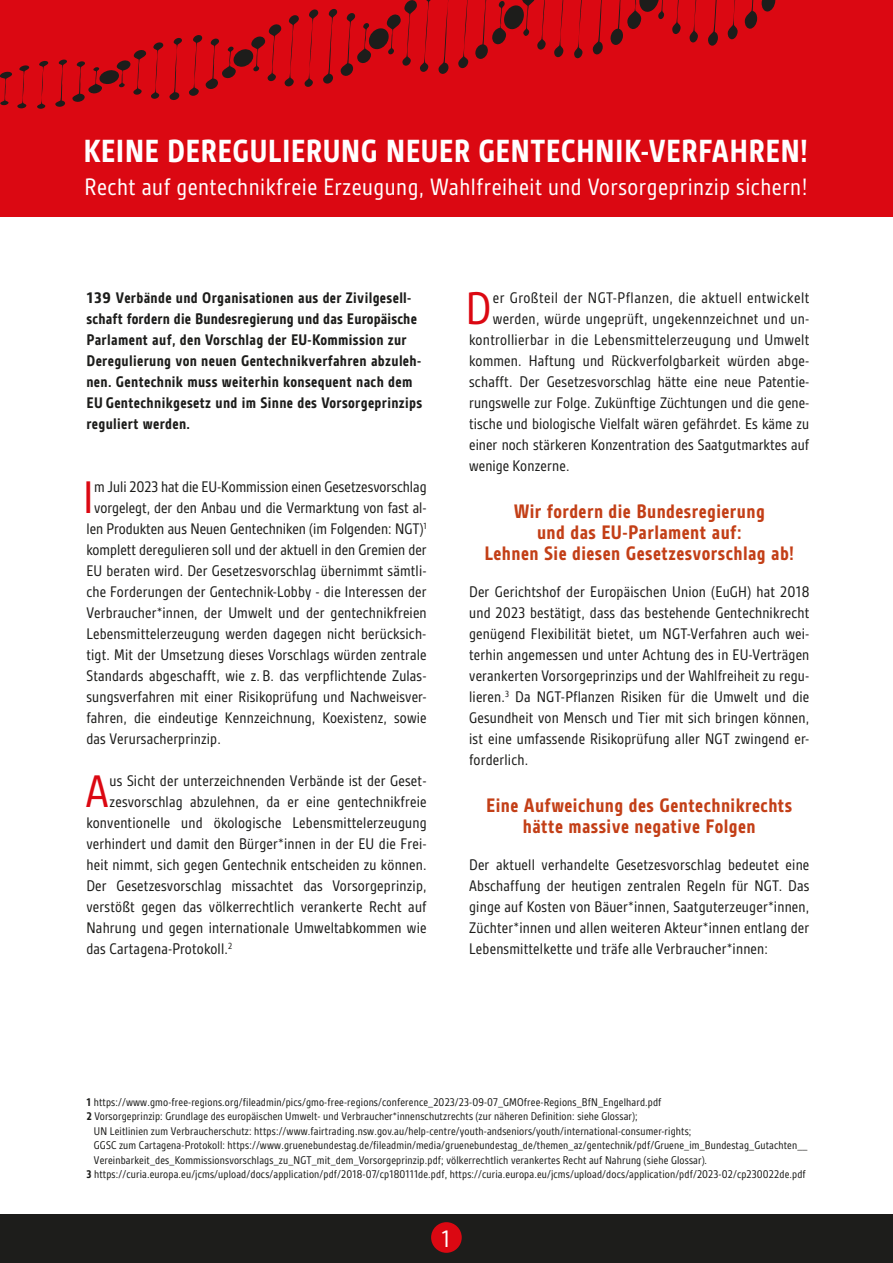
<style>
.page{position:relative;width:893px;height:1263px;background:#fff}
.page>*{position:absolute;margin:0;border:0;box-sizing:border-box;transform-origin:0 0}
.t1{font:49.05px "Gesta Condensed W01";color:#db0812}
.t2{font:700 34.5px "Gesta Condensed W01";letter-spacing:.01em;color:#fff}
.t3{font:25.65px "Gesta Condensed W01";color:#fff}
.t4{font:25.5px "Gesta Condensed W01";letter-spacing:.02em;color:#fff}
.t5{font:700 21px/21px "Gesta Condensed W01";letter-spacing:.02em;color:#c33f17;text-align:center}
.t6{font:16.5px/21px "Gesta Condensed W01";letter-spacing:.01em;color:#1d1d1b;text-align:justify}
.t7{font:700 16.5px/21px "Gesta Condensed W01";letter-spacing:.02em;color:#1d1d1b;scale:1.11 1}
.t8{font:16.5px "Gesta Condensed W01";letter-spacing:.03em;color:#1d1d1b}
.t9{font:12px/14.4px "Gesta Condensed W01";letter-spacing:.01em;color:#1d1d1b}
.s1{font-weight:700}
</style>
<div class="page">
<div style="left:0;top:1215px;width:893px;height:48px;background:#1d1d1b"></div>
<div style="left:431px;top:1222px;width:31px;height:31px;background:#db0812;border-radius:50%"></div>
<div style="left:0;top:0;width:893px;height:217px;background:#db0812"></div>
<svg style="left:0;top:0;width:776px;height:109px"></svg>
<h2 class="t2" style="left:83px;top:132px;width:726px">KEINE DEREGULIERUNG NEUER GENTECHNIK-VERFAHREN!</h2>
<h3 class="t4" style="left:85px;top:173px;width:724px">Recht auf gentechnikfreie Erzeugung, Wahlfreiheit und Vorsorgeprinzip sichern!</h3>
<p class="t7" style="left:86px;top:287px;width:304px">139 Verbände und Organisationen aus der Zivilgesell&shy;schaft fordern die Bundesregierung und das Europäische Parlament auf, den Vorschlag der EU-Kommission zur Deregulierung von neuen Gentechnikverfahren abzuleh&shy;nen. Gentechnik muss weiterhin konsequent nach dem EU Gentechnikgesetz und im Sinne des Vorsorgeprinzips reguliert werden.</p>
<h1 class="t1" style="left:83px;top:470px;width:12px">I</h1>
<p class="t6" style="left:94px;top:476px;width:334px">m Juli 2023 hat die EU-Kommission einen Gesetzesvorschlag</p>
<p class="t6" style="left:94px;top:497px;width:334px">vorgelegt, der den Anbau und die Vermarktung von fast al-</p>
<p class="t6" style="left:86px;top:518px;width:342px">len Produkten aus Neuen Gentechniken (im Folgenden: NGT)<sup>1</sup></p>
<p class="t6" style="left:86px;top:539px;width:342px">komplett deregulieren soll und der aktuell in den Gremien der</p>
<p class="t6" style="left:86px;top:560px;width:342px">EU beraten wird. Der Gesetzesvorschlag übernimmt sämtli-</p>
<p class="t6" style="left:86px;top:581px;width:342px">che Forderungen der Gentechnik-Lobby - die Interessen der</p>
<p class="t6" style="left:86px;top:602px;width:342px">Verbraucher*innen, der Umwelt und der gentechnikfreien</p>
<p class="t6" style="left:86px;top:623px;width:341px">Lebensmittelerzeugung werden dagegen nicht berücksich-</p>
<p class="t6" style="left:86px;top:644px;width:342px">tigt. Mit der Umsetzung dieses Vorschlags würden zentrale</p>
<p class="t6" style="left:86px;top:665px;width:342px">Standards abgeschafft, wie z. B. das verpflichtende Zulas-</p>
<p class="t6" style="left:86px;top:686px;width:342px">sungsverfahren mit einer Risikoprüfung und Nachweisver-</p>
<p class="t6" style="left:86px;top:707px;width:342px">fahren, die eindeutige Kennzeichnung, Koexistenz, sowie</p>
<p class="t6" style="left:86px;top:728px;width:136px">das Verursacherprinzip.</p>
<h1 class="t1" style="left:86px;top:764px;width:25px">A</h1>
<p class="t6" style="left:110px;top:770px;width:319px">us Sicht der unterzeichnenden Verbände ist der Geset-</p>
<p class="t6" style="left:110px;top:791px;width:319px">zesvorschlag abzulehnen, da er eine gentechnikfreie</p>
<p class="t6" style="left:86px;top:812px;width:342px">konventionelle und ökologische Lebensmittelerzeugung</p>
<p class="t6" style="left:86px;top:833px;width:342px">verhindert und damit den Bürger*innen in der EU die Frei-</p>
<p class="t6" style="left:86px;top:854px;width:342px">heit nimmt, sich gegen Gentechnik entscheiden zu können.</p>
<p class="t6" style="left:86px;top:875px;width:342px">Der Gesetzesvorschlag missachtet das Vorsorgeprinzip,</p>
<p class="t6" style="left:86px;top:896px;width:342px">verstößt gegen das völkerrechtlich verankerte Recht auf</p>
<p class="t6" style="left:86px;top:917px;width:342px">Nahrung und gegen internationale Umweltabkommen wie</p>
<p class="t6" style="left:86px;top:938px;width:147px">das Cartagena-Protokoll.<sup>2</sup></p>
<h1 class="t1" style="left:465px;top:281px;width:27px">D</h1>
<p class="t8" style="left:493px;top:289px;width:318px">er Großteil der NGT-Pflanzen, die aktuell entwickelt</p>
<p class="t6" style="left:493px;top:308px;width:318px">werden, würde ungeprüft, ungekennzeichnet und un-</p>
<p class="t6" style="left:469px;top:329px;width:342px">kontrollierbar in die Lebensmittelerzeugung und Umwelt</p>
<p class="t6" style="left:469px;top:350px;width:342px">kommen. Haftung und Rückverfolgbarkeit würden abge-</p>
<p class="t6" style="left:469px;top:371px;width:342px">schafft. Der Gesetzesvorschlag hätte eine neue Patentie-</p>
<p class="t6" style="left:469px;top:392px;width:342px">rungswelle zur Folge. Zukünftige Züchtungen und die gene-</p>
<p class="t6" style="left:469px;top:413px;width:342px">tische und biologische Vielfalt wären gefährdet. Es käme zu</p>
<p class="t6" style="left:469px;top:434px;width:342px">einer noch stärkeren Konzentration des Saatgutmarktes auf</p>
<p class="t6" style="left:469px;top:455px;width:102px">wenige Konzerne.</p>
<p class="t5" style="left:484px;top:500px;width:311px">Wir fordern die Bundesregierung<br>und das EU-Parlament auf:<br>Lehnen Sie diesen Gesetzesvorschlag ab!</p>
<p class="t6" style="left:469px;top:581px;width:342px">Der Gerichtshof der Europäischen Union (EuGH) hat 2018 und 2023 bestätigt, dass das bestehende Gentechnikrecht genügend Flexibilität bietet, um NGT-Verfahren auch wei&shy;terhin angemessen und unter Achtung des in EU-Verträgen verankerten Vorsorgeprinzips und der Wahlfreiheit zu regu&shy;lieren.<sup>3</sup> Da NGT-Pflanzen Risiken für die Umwelt und die Gesundheit von Mensch und Tier mit sich bringen können, ist eine umfassende Risikoprüfung aller NGT zwingend er&shy;forderlich.</p>
<p class="t5" style="left:486px;top:794px;width:308px">Eine Aufweichung des Gentechnikrechts hätte massive negative Folgen</p>
<p class="t6" style="left:469px;top:854px;width:342px">Der aktuell verhandelte Gesetzesvorschlag bedeutet eine Abschaffung der heutigen zentralen Regeln für NGT. Das ginge auf Kosten von Bäuer*innen, Saatguterzeuger*innen, Züchter*innen und allen weiteren Akteur*innen entlang der Lebensmittelkette und träfe alle Verbraucher*innen:</p>
<p class="t9" style="left:86px;top:1095px;width:576px"><span class="s1">1</span> https://www.gmo-free-regions.org/fileadmin/pics/gmo-free-regions/conference_2023/23-09-07_GMOfree-Regions_BfN_Engelhard.pdf<br><span class="s1">2</span> Vorsorgeprinzip: Grundlage des europäischen Umwelt- und Verbraucher*innenschutzrechts (zur näheren Definition: siehe Glossar);</p>
<p class="t9" style="left:94px;top:1123px;width:599px">UN Leitlinien zum Verbraucherschutz: https://www.fairtrading.nsw.gov.au/help-centre/youth-andseniors/youth/international-consumer-rights;</p>
<p class="t9" style="left:94px;top:1138px;width:715px">GGSC zum Cartagena-Protokoll: https://www.gruenebundestag.de/fileadmin/media/gruenebundestag_de/themen_az/gentechnik/pdf/Gruene_im_Bundestag_Gutachten__</p>
<p class="t9" style="left:94px;top:1152px;width:615px">Vereinbarkeit_des_Kommissionsvorschlags_zu_NGT_mit_dem_Vorsorgeprinzip.pdf; völkerrechtlich verankertes Recht auf Nahrung (siehe Glossar).</p>
<p class="t9" style="left:86px;top:1167px;width:721px"><span class="s1">3</span> https://curia.europa.eu/jcms/upload/docs/application/pdf/2018-07/cp180111de.pdf, https://curia.europa.eu/jcms/upload/docs/application/pdf/2023-02/cp230022de.pdf</p>
<h3 class="t3" style="left:441px;top:1224px;width:10px">1</h3>
</div>
